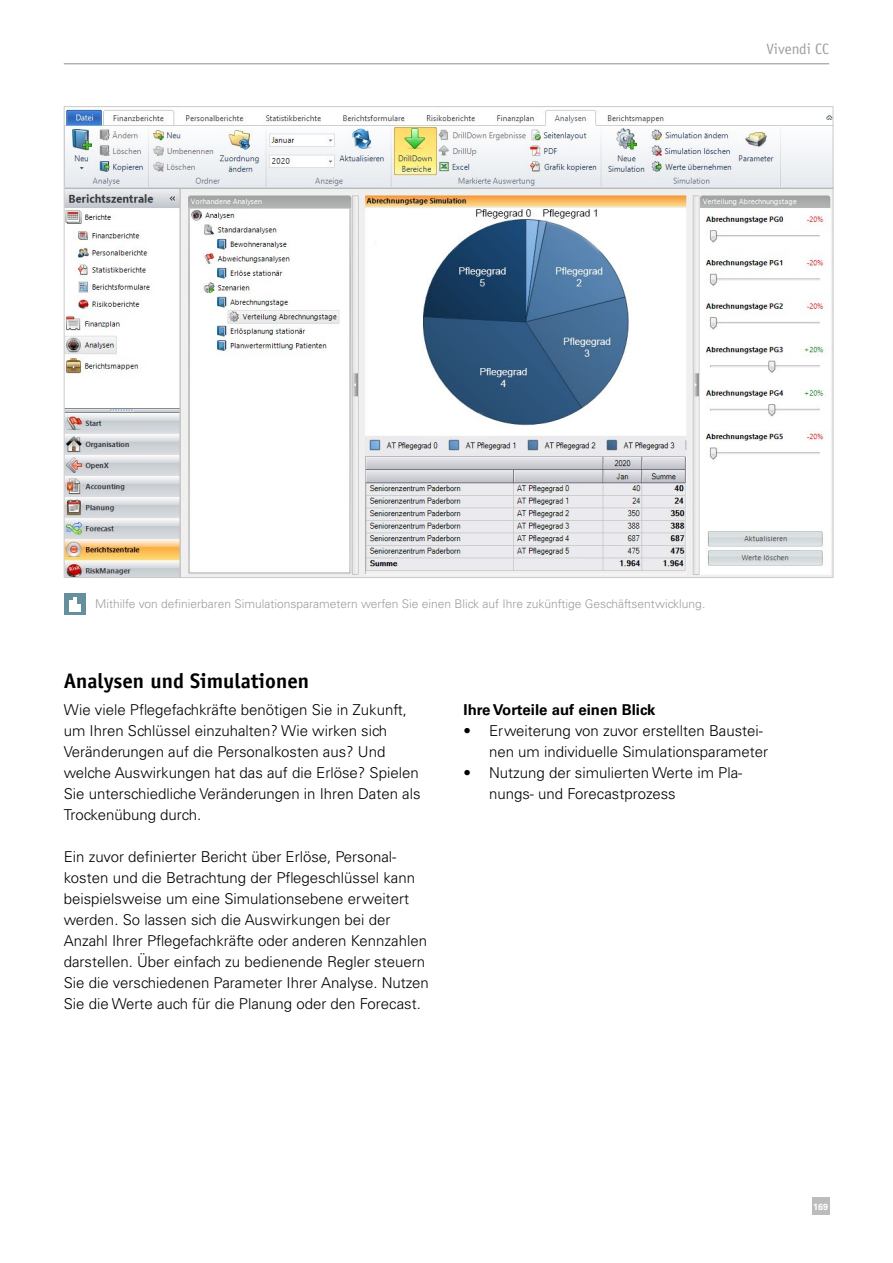
<style>
.page{position:relative;width:893px;height:1263px;background:#fff}
.page>*{position:absolute;margin:0;border:0;box-sizing:border-box;transform-origin:0 0}
.t1{font:700 21px "Officina Sans";color:#000}
.t2{font:300 15px/21px "Univers LT Std";color:#000}
.t3{font:700 15px "Univers LT Std";color:#000}
.t4{font:15px "Officina Sans";color:#9d9d9c}
.t5{font:300 12px "Univers LT Std";color:#9d9d9c}
.t6{font:700 9px "Univers LT Std";color:#fff}
</style>
<div class="page">
<div style="left:812px;top:1198px;width:17px;height:17px;background:#bcbcbc"></div>
<hr style="left:64px;top:63px;width:765px;height:1px;background:#9d9d9c">
<img style="left:66px;top:109px;width:765px;height:467px">
<div style="left:64px;top:593px;width:22px;height:22px;background:#658f9c"></div>
<svg style="left:78px;top:604px;width:3px;height:7px"></svg>
<hr style="left:73px;top:597px;width:4px;height:14px;background:#fff">
<svg style="left:69px;top:600px;width:3px;height:11px"></svg>
<p class="t4" style="left:766px;top:40px;width:64px">Vivendi CC</p>
<p class="t5" style="left:95px;top:596px;width:612px">Mithilfe von definierbaren Simulationsparametern werfen Sie einen Blick auf Ihre zukünftige Geschäftsentwicklung.</p>
<h1 class="t1" style="left:64px;top:667px;width:247px">Analysen und Simulationen</h1>
<p class="t2" style="left:64px;top:699px;width:358px">Wie viele Pflegefachkräfte benötigen Sie in Zukunft, um Ihren Schlüssel einzuhalten? Wie wirken sich Veränderungen auf die Personalkosten aus? Und welche Auswirkungen hat das auf die Erlöse? Spielen Sie unterschiedliche Veränderungen in Ihren Daten als Trockenübung durch.</p>
<p class="t2" style="left:64px;top:846px;width:367px">Ein zuvor definierter Bericht über Erlöse, Personal&shy;kosten und die Betrachtung der Pflegeschlüssel kann beispielsweise um eine Simulationsebene erweitert werden. So lassen sich die Auswirkungen bei der Anzahl Ihrer Pflegefachkräfte oder anderen Kennzahlen darstellen. Über einfach zu bedienende Regler steuern Sie die verschiedenen Parameter Ihrer Analyse. Nutzen Sie die Werte auch für die Planung oder den Forecast.</p>
<p class="t3" style="left:463px;top:701px;width:194px">Ihre Vorteile auf einen Blick</p>
<p class="t2" style="left:489px;top:720px;width:281px;text-indent:-26px">• Erweiterung von zuvor erstellten Baustei&shy;nen um individuelle Simulationsparameter</p>
<p class="t2" style="left:489px;top:762px;width:255px;text-indent:-26px">• Nutzung der simulierten Werte im Pla&shy;nungs- und Forecastprozess</p>
<p class="t6" style="left:813px;top:1201px;width:17px">169</p>
</div>
